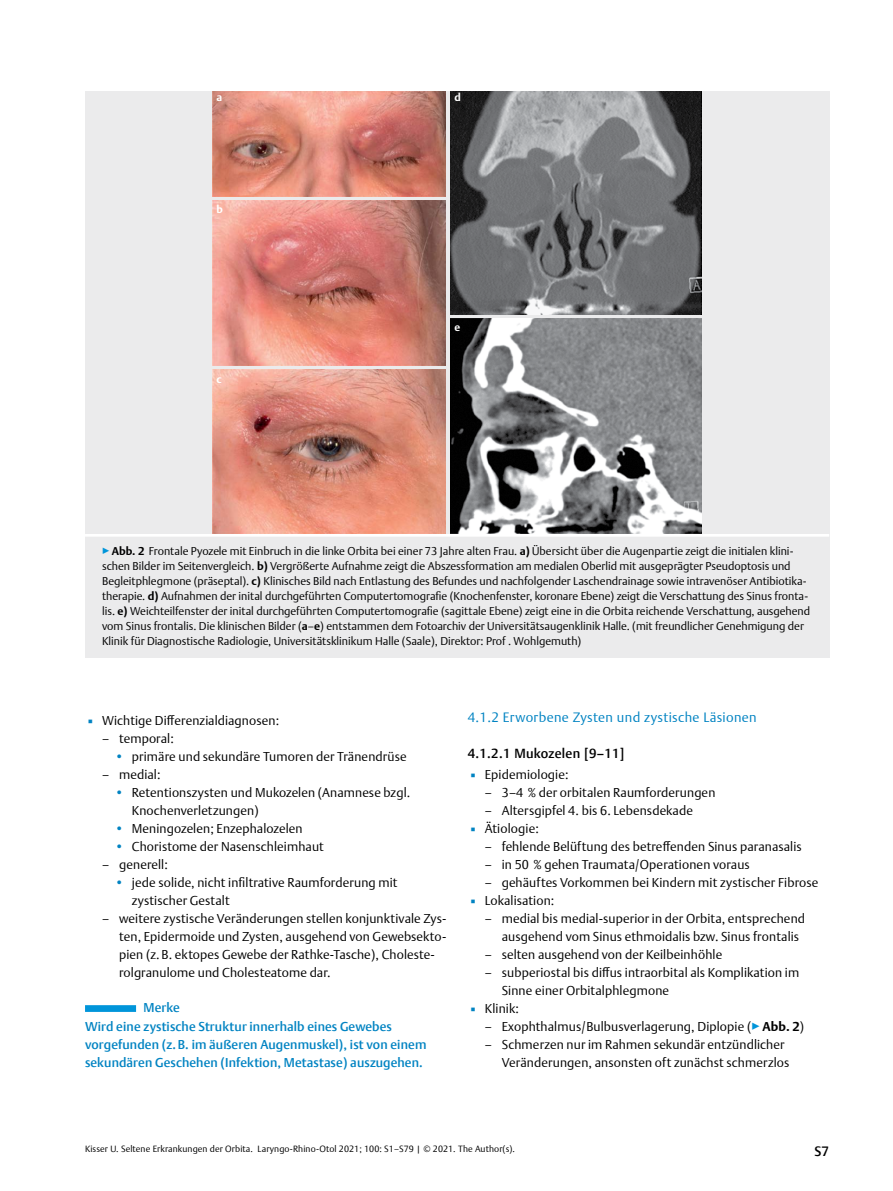
<style>
.page{position:relative;width:893px;height:1191px;background:#fff}
.page>*{position:absolute;margin:0;border:0;box-sizing:border-box;transform-origin:0 0}
.t1{font:300 13.5px "Thieme Argo 2011";letter-spacing:.025em;color:#0083c2}
.t2{font:500 13.5px "Thieme Argo 2011";color:#000}
.t3{font:500 13.2px "Thieme Argo 2011";letter-spacing:.025em;color:#000}
.t4{font:300 12.75px/18px "Thieme Argo 2011";letter-spacing:.01em;color:#000}
.t5{font:500 12.75px/18.3px "Thieme Argo 2011";letter-spacing:.01em;color:#0083c2}
.t6{font:300 11.25px/15px "Thieme Argo 2011";color:#000}
.t7{font:700 10.8px "Thieme Argo 2011";color:#fff}
.t8{font:300 9px "Thieme Argo 2011";letter-spacing:.01em;color:#000}
.s1{color:#0095da}
.s2{font-weight:700}
.s3{color:#0083c2}
</style>
<div class="page">
<div style="left:85px;top:1005px;width:51px;height:7px;background:#0095da"></div>
<div style="left:85px;top:533px;width:744px;height:124px;background:#ebebec"></div>
<hr style="left:85px;top:533px;width:744px;height:3px;background:#fff">
<div style="left:85px;top:91px;width:744px;height:442px;background:#ebebec"></div>
<img style="left:212px;top:91px;width:234px;height:105px">
<img style="left:212px;top:200px;width:234px;height:166px">
<img style="left:212px;top:370px;width:234px;height:163px">
<img style="left:450px;top:91px;width:252px;height:223px">
<img style="left:450px;top:319px;width:252px;height:214px">
<p class="t7" style="left:217px;top:90px;width:7px">a</p>
<p class="t7" style="left:455px;top:90px;width:8px">d</p>
<p class="t7" style="left:217px;top:202px;width:8px">b</p>
<p class="t7" style="left:217px;top:372px;width:7px">c</p>
<p class="t7" style="left:455px;top:320px;width:7px">e</p>
<p class="t6" style="left:102px;top:543px;width:710px"><span class="s1">▶</span><span class="s2">Abb. 2</span> Frontale Pyozele mit Einbruch in die linke Orbita bei einer 73 Jahre alten Frau. <span class="s2">a)</span> Übersicht über die Augenpartie zeigt die initialen klini&shy;schen Bilder im Seitenvergleich. <span class="s2">b)</span> Vergrößerte Aufnahme zeigt die Abszessformation am medialen Oberlid mit ausgeprägter Pseudoptosis und Begleitphlegmone (präseptal). <span class="s2">c)</span> Klinisches Bild nach Entlastung des Befundes und nachfolgender Laschendrainage sowie intravenöser Antibiotika&shy;therapie. <span class="s2">d)</span> Aufnahmen der inital durchgeführten Computertomografie (Knochenfenster, koronare Ebene) zeigt die Verschattung des Sinus fronta&shy;lis. <span class="s2">e)</span> Weichteilfenster der inital durchgeführten Computertomografie (sagittale Ebene) zeigt eine in die Orbita reichende Verschattung, ausgehend vom Sinus frontalis. Die klinischen Bilder (<span class="s2">a</span>–<span class="s2">e</span>) entstammen dem Fotoarchiv der Universitätsaugenklinik Halle. (mit freundlicher Genehmigung der Klinik für Diagnostische Radiologie, Universitätsklinikum Halle (Saale), Direktor: Prof . Wohlgemuth)</p>
<p class="t4" style="left:85px;top:711px;width:196px"><span class="s3">▪</span> Wichtige Differenzialdiagnosen:</p>
<p class="t4" style="left:102px;top:729px;width:73px">– temporal:</p>
<p class="t4" style="left:115px;top:747px;width:293px"><span class="s3">•</span> primäre und sekundäre Tumoren der Tränendrüse</p>
<p class="t4" style="left:102px;top:765px;width:60px">– medial:</p>
<p class="t4" style="left:132px;top:783px;width:280px;text-indent:-17px"><span class="s3">•</span> Retentionszysten und Mukozelen (Anamnese bzgl.<br>Knochenverletzungen)</p>
<p class="t4" style="left:115px;top:819px;width:189px"><span class="s3">•</span> Meningozelen; Enzephalozelen</p>
<p class="t4" style="left:115px;top:837px;width:211px"><span class="s3">•</span> Choristome der Nasenschleimhaut</p>
<p class="t4" style="left:102px;top:855px;width:67px">– generell:</p>
<p class="t4" style="left:132px;top:873px;width:267px;text-indent:-17px"><span class="s3">•</span> jede solide, nicht infiltrative Raumforderung mit zystischer Gestalt</p>
<p class="t4" style="left:119px;top:909px;width:329px;text-indent:-17px">– weitere zystische Veränderungen stellen konjunktivale Zys&shy;ten, Epidermoide und Zysten, ausgehend von Gewebsekto&shy;pien (z. B. ektopes Gewebe der Rathke-Tasche), Choleste&shy;rolgranulome und Cholesteatome dar.</p>
<p class="t5" style="left:85px;top:998px;width:343px;text-indent:58px">Merke<br>Wird eine zystische Struktur innerhalb eines Gewebes vorgefunden (z. B. im äußeren Augenmuskel), ist von einem sekundären Geschehen (Infektion, Metastase) auszugehen.</p>
<p class="t1" style="left:468px;top:708px;width:291px">4.1.2 Erworbene Zysten und zystische Läsionen</p>
<p class="t3" style="left:468px;top:744px;width:158px">4.1.2.1 Mukozelen [9–11]</p>
<p class="t4" style="left:468px;top:765px;width:102px"><span class="s3">▪</span> Epidemiologie:</p>
<p class="t4" style="left:485px;top:783px;width:232px">– 3–4 % der orbitalen Raumforderungen</p>
<p class="t4" style="left:485px;top:801px;width:210px">– Altersgipfel 4. bis 6. Lebensdekade</p>
<p class="t4" style="left:468px;top:819px;width:73px"><span class="s3">▪</span> Ätiologie:</p>
<p class="t4" style="left:485px;top:837px;width:318px">– fehlende Belüftung des betreffenden Sinus paranasalis</p>
<p class="t4" style="left:485px;top:855px;width:267px">– in 50 % gehen Traumata/Operationen voraus</p>
<p class="t4" style="left:485px;top:873px;width:335px">– gehäuftes Vorkommen bei Kindern mit zystischer Fibrose</p>
<p class="t4" style="left:468px;top:891px;width:88px"><span class="s3">▪</span> Lokalisation:</p>
<p class="t4" style="left:502px;top:909px;width:305px;text-indent:-17px">– medial bis medial-superior in der Orbita, entsprechend ausgehend vom Sinus ethmoidalis bzw. Sinus frontalis</p>
<p class="t4" style="left:485px;top:945px;width:239px">– selten ausgehend von der Keilbeinhöhle</p>
<p class="t4" style="left:502px;top:963px;width:299px;text-indent:-17px">– subperiostal bis diffus intraorbital als Komplikation im<br>Sinne einer Orbitalphlegmone</p>
<p class="t4" style="left:468px;top:999px;width:53px"><span class="s3">▪</span> Klinik:</p>
<p class="t4" style="left:485px;top:1017px;width:321px">– Exophthalmus/Bulbusverlagerung, Diplopie (<span class="s1">▶</span><span class="s2">Abb. 2</span>)</p>
<p class="t4" style="left:502px;top:1035px;width:289px;text-indent:-17px">– Schmerzen nur im Rahmen sekundär entzündlicher<br>Veränderungen, ansonsten oft zunächst schmerzlos</p>
<p class="t8" style="left:85px;top:1143px;width:431px">Kisser U. Seltene Erkrankungen der Orbita. Laryngo-Rhino-Otol 2021; 100: S1–S79 | © 2021. The Author(s).</p>
<p class="t2" style="left:815px;top:1142px;width:16px">S7</p>
</div>
